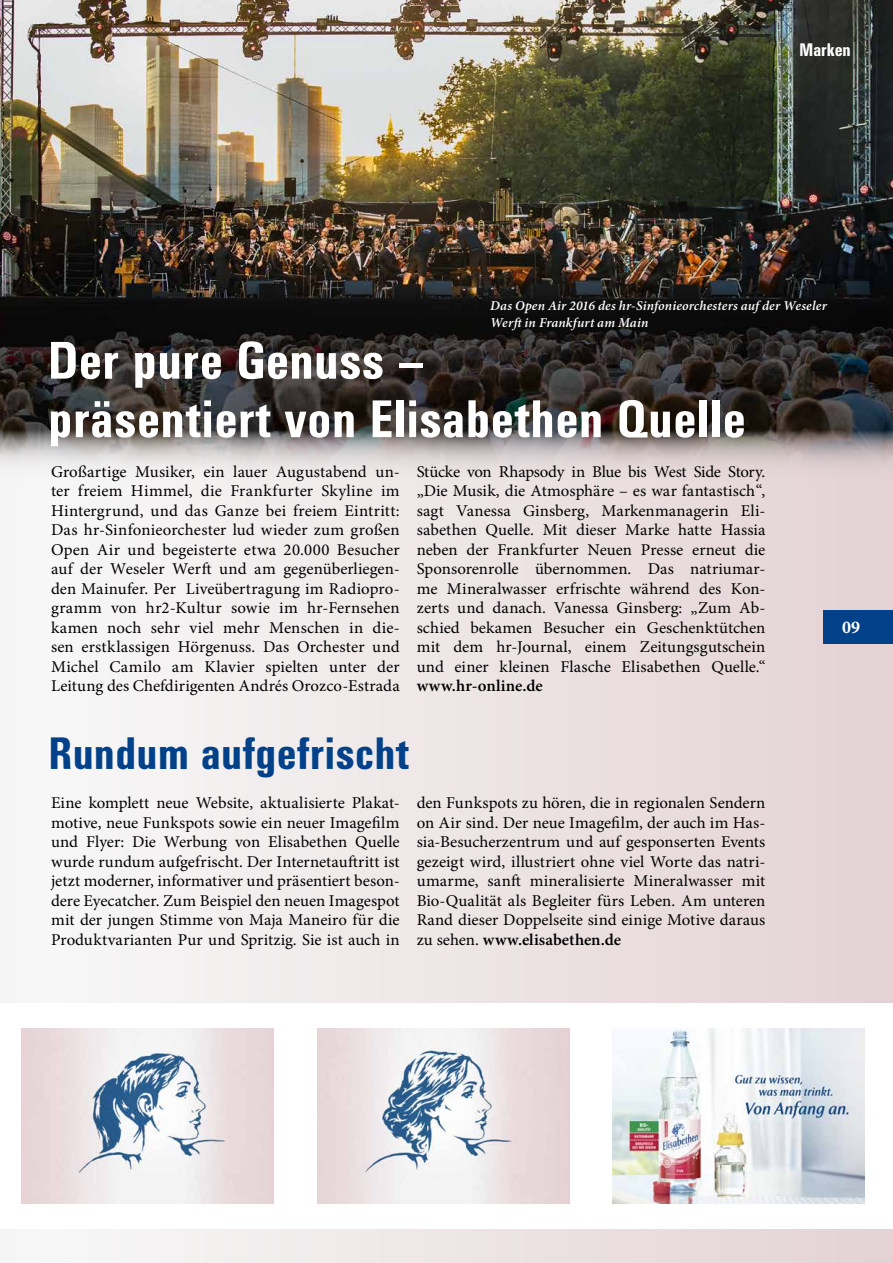
<style>
.page{position:relative;width:893px;height:1263px;background:#fff}
.page>*{position:absolute;margin:0;border:0;box-sizing:border-box;transform-origin:0 0}
.t1{font:700 52.5px/58.5px "Univers Condensed BQ";letter-spacing:.015em;color:#fff}
.t2{font:700 45px "Univers Condensed BQ";letter-spacing:.015em;color:#004189}
.t3{font:700 18px "Univers Condensed BQ";color:#fff}
.t4{font:700 18px "Minion Pro";color:#fff}
.t5{font:16.5px/19.5px "Minion Pro";color:#000;text-align:justify}
.t6{font:600 16.5px "Minion Pro";letter-spacing:.015em;color:#000}
.t7{font:italic 600 13.5px/16.5px "Minion Pro";letter-spacing:.01em;color:#fff}
.s1{font-weight:600}
</style>
<div class="page">
<div style="left:0;top:0;width:893px;height:1263px;background:linear-gradient(to right,#f8f9f9,#e4d2d4)"></div>
<img style="left:0;top:0;width:893px;height:496px">
<div style="left:0;top:1003px;width:893px;height:226px;background:#fff"></div>
<img style="left:21px;top:1028px;width:252px;height:175px">
<img style="left:317px;top:1028px;width:252px;height:175px">
<img style="left:613px;top:1028px;width:252px;height:175px">
<div style="left:824px;top:610px;width:69px;height:34px;background:#004189"></div>
<p class="t3" style="left:799px;top:39px;width:53px">Marken</p>
<p class="t7" style="left:490px;top:298px;width:338px">Das Open Air 2016 des hr-Sinfonieorchesters auf der Weseler<br>Werft in Frankfurt am Main</p>
<h1 class="t1" style="left:48px;top:332px;width:699px">Der pure Genuss –<br>präsentiert von Elisabethen Quelle</h1>
<p class="t5" style="left:51px;top:462px;width:350px">Großartige Musiker, ein lauer Augustabend un&shy;ter freiem Himmel, die Frankfurter Skyline im Hintergrund, und das Ganze bei freiem Eintritt:<br>Das hr-Sinfonieorchester lud wieder zum großen Open Air und begeisterte etwa 20.000 Besucher auf der Weseler Werft und am gegenüberliegen&shy;den Mainufer. Per Liveübertragung im Radiopro&shy;gramm von hr2-Kultur sowie im hr-Fernsehen kamen noch sehr viel mehr Menschen in die&shy;sen erstklassigen Hörgenuss. Das Orchester und Michel Camilo am Klavier spielten unter der Leitung des Chefdirigenten Andrés Orozco-Estrada</p>
<p class="t5" style="left:417px;top:462px;width:350px">Stücke von Rhapsody in Blue bis West Side Story. „Die Musik, die Atmosphäre – es war fantastisch“, sagt Vanessa Ginsberg, Markenmanagerin Eli&shy;sabethen Quelle. Mit dieser Marke hatte Hassia neben der Frankfurter Neuen Presse erneut die Sponsorenrolle übernommen. Das natriumar&shy;me Mineralwasser erfrischte während des Kon&shy;zerts und danach. Vanessa Ginsberg: „Zum Ab&shy;schied bekamen Besucher ein Geschenktütchen mit dem hr-Journal, einem Zeitungsgutschein und einer kleinen Flasche Elisabethen Quelle.“</p>
<p class="t6" style="left:417px;top:675px;width:128px">www.hr-online.de</p>
<p class="t4" style="left:842px;top:615px;width:19px">09</p>
<h2 class="t2" style="left:49px;top:728px;width:362px">Rundum aufgefrischt</h2>
<p class="t5" style="left:51px;top:793px;width:350px">Eine komplett neue Website, aktualisierte Plakat&shy;motive, neue Funkspots sowie ein neuer Imagefilm und Flyer: Die Werbung von Elisabethen Quelle wurde rundum aufgefrischt. Der Internetauftritt ist jetzt moderner, informativer und präsentiert beson&shy;dere Eyecatcher. Zum Beispiel den neuen Imagespot mit der jungen Stimme von Maja Maneiro für die Produktvarianten Pur und Spritzig. Sie ist auch in</p>
<p class="t5" style="left:417px;top:793px;width:350px">den Funkspots zu hören, die in regionalen Sendern on Air sind. Der neue Imagefilm, der auch im Has&shy;sia-Besucherzentrum und auf gesponserten Events gezeigt wird, illustriert ohne viel Worte das natri&shy;umarme, sanft mineralisierte Mineralwasser mit Bio-Qualität als Begleiter fürs Leben. Am unteren Rand dieser Doppelseite sind einige Motive daraus zu sehen. <span class="s1">www.elisabethen.de</span></p>
</div>
